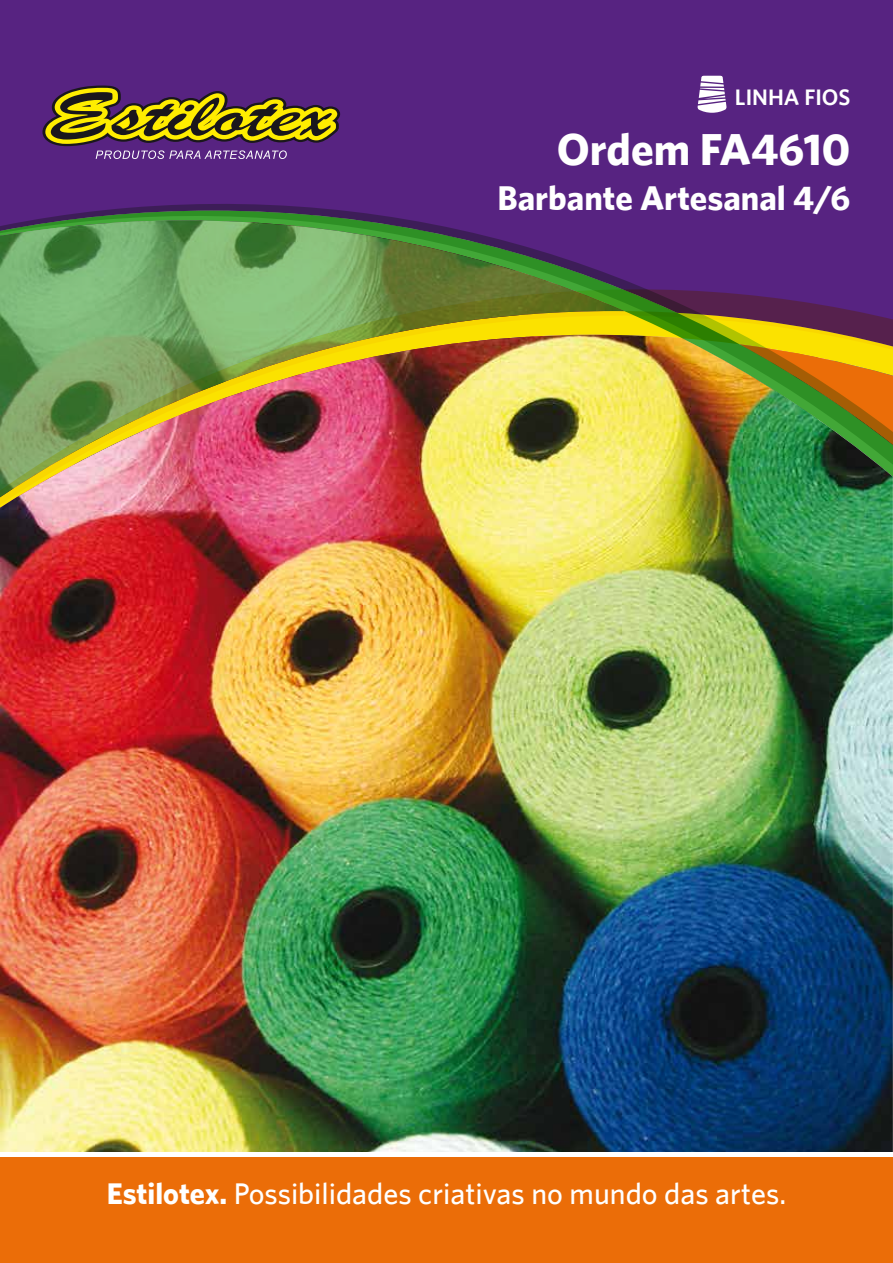
<style>
.page{position:relative;width:893px;height:1263px;background:#fff}
.page>*{position:absolute;margin:0;border:0;box-sizing:border-box;transform-origin:0 0}
.t1{font:700 45px "Whitney";color:#fff}
.t2{font:700 34.5px "Whitney";color:#fff}
.t3{font:500 30px "Whitney";color:#fff}
.t4{font:600 22.5px "Whitney";color:#fff}
.s1{font-weight:700}
</style>
<div class="page">
<div style="left:0;top:0;width:893px;height:204px;background:#572381"></div>
<svg style="left:42px;top:86px;width:298px;height:73px;background:#7a5e43"></svg>
<svg style="left:0;top:204px;width:893px;height:85px;background:#5b5e68"></svg>
<img style="left:0;top:289px;width:893px;height:974px">
<svg style="left:697px;top:76px;width:29px;height:37px"></svg>
<p class="t4" style="left:735px;top:83px;width:117px">LINHA FIOS</p>
<h1 class="t1" style="left:557px;top:122px;width:295px">Ordem FA4610</h1>
<p class="t2" style="left:497px;top:177px;width:354px">Barbante Artesanal 4/6</p>
<p class="t3" style="left:107px;top:1176px;width:681px"><span class="s1">Estilotex.</span> Possibilidades criativas no mundo das artes.</p>
</div>
